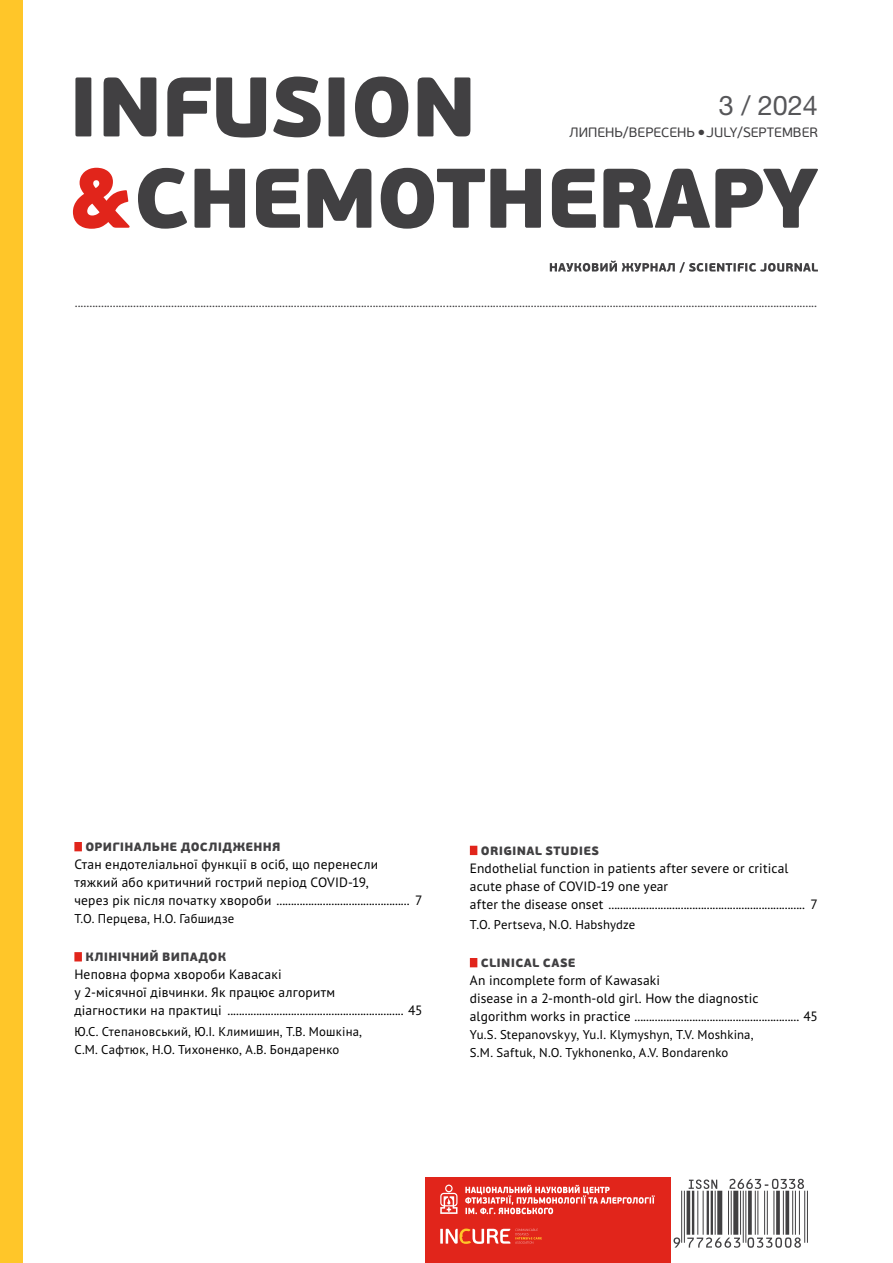
<style>
.page{position:relative;width:893px;height:1263px;background:#fff}
.page>*{position:absolute;margin:0;border:0;box-sizing:border-box;transform-origin:0 0}
.t1{font:27px "Helvetica Neue LTW1 G";color:#565659}
.t2{font:13.5px/18px "PT Sans Pro";letter-spacing:.015em;color:#000}
.t3{font:13.5px "PT Sans Pro";color:#414042}
.t4{font:13.5px "PF Beau Sans Pro";color:#414042}
.t5{font:12.75px/18px "PT Sans Pro";letter-spacing:.015em;color:#000}
.t6{font:900 12px "PF Beau Sans Pro";letter-spacing:.02em;color:#414042}
.s1{font-family:"Dixieland";font-size:7.5px}
</style>
<div class="page">
<div style="left:0;top:0;width:22px;height:1263px;background:#ffc629"></div>
<hr style="left:807px;top:1191px;width:1px;height:52px;background:#414042">
<hr style="left:804px;top:1191px;width:1px;height:52px;background:#414042">
<svg style="left:673px;top:1179px;width:131px;height:69px"></svg>
<div style="left:425px;top:1178px;width:245px;height:85px;background:#e1251b"></div>
<hr style="left:440px;top:1229px;width:3px;height:14px;background:#fff">
<svg style="left:446px;top:1228px;width:96px;height:16px"></svg>
<svg style="left:440px;top:1184px;width:17px;height:30px"></svg>
<svg style="left:465px;top:1185px;width:190px;height:29px"></svg>
<svg style="left:550px;top:260px;width:268px;height:13px"></svg>
<svg style="left:73px;top:168px;width:57px;height:61px"></svg>
<svg style="left:138px;top:168px;width:680px;height:61px"></svg>
<svg style="left:75px;top:77px;width:395px;height:61px"></svg>
<div style="left:74px;top:842px;width:8px;height:9px;background:#e1251b"></div>
<div style="left:74px;top:952px;width:8px;height:9px;background:#e1251b"></div>
<div style="left:470px;top:846px;width:7px;height:9px;background:#e1251b"></div>
<div style="left:470px;top:958px;width:7px;height:9px;background:#e1251b"></div>
<h1 class="t1" style="left:719px;top:88px;width:101px">3 / 2024</h1>
<p class="t4" style="left:570px;top:125px;width:250px">ЛИПЕНЬ/ВЕРЕСЕНЬ <span class="s1">l</span> JULY/SEPTEMBER</p>
<p class="t3" style="left:75px;top:294px;width:744px">..............................................................................................................................................................................................................................................................</p>
<p class="t6" style="left:85px;top:839px;width:197px">ОРИГІНАЛЬНЕ ДОСЛІДЖЕННЯ</p>
<p class="t2" style="left:74px;top:855px;width:350px">Стан ендотеліальної функції в осіб, що перенесли тяжкий або критичний гострий період COVID-19,<br>через рік після початку хвороби .............................................. 7</p>
<p class="t5" style="left:74px;top:909px;width:161px">Т.О. Перцева, Н.О. Габшидзе</p>
<p class="t6" style="left:85px;top:949px;width:142px">КЛІНІЧНИЙ ВИПАДОК</p>
<p class="t2" style="left:74px;top:965px;width:350px">Неповна форма хвороби Кавасакі<br>у 2-місячної дівчинки. Як працює алгоритм<br>діагностики на практиці ............................................................. 45</p>
<p class="t5" style="left:74px;top:1022px;width:289px">Ю.С. Степановський, Ю.І. Климишин, Т.В. Мошкіна,<br>С.М. Сафтюк, Н.О. Тихоненко, А.В. Бондаренко</p>
<p class="t6" style="left:481px;top:843px;width:119px">ORIGINAL STUDIES</p>
<p class="t2" style="left:470px;top:859px;width:350px">Endothelial function in patients after severe or critical acute phase of COVID-19 one year<br>after the disease onset .................................................................... 7</p>
<p class="t5" style="left:470px;top:915px;width:167px">T.O. Pertseva, N.O. Habshydze</p>
<p class="t6" style="left:481px;top:955px;width:96px">CLINICAL CASE</p>
<p class="t2" style="left:470px;top:971px;width:350px">An incomplete form of Kawasaki<br>disease in a 2-month-old girl. How the diagnostic algorithm works in practice ......................................................... 45</p>
<p class="t5" style="left:470px;top:1025px;width:285px">Yu.S. Stepanovskyy, Yu.I. Klymyshyn, T.V. Moshkina,<br>S.M. Saftuk, N.O. Tykhonenko, A.V. Bondarenko</p>
</div>
